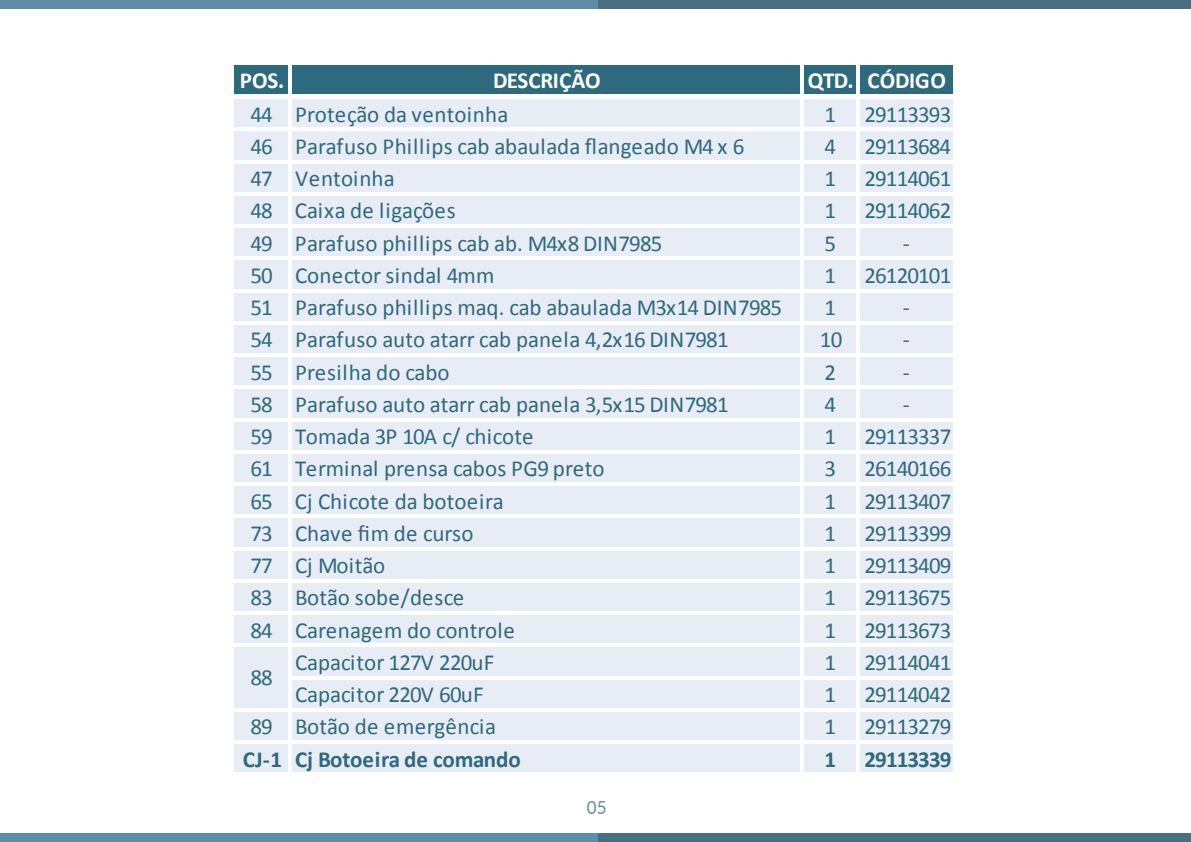
<style>
.page{position:relative;width:1191px;height:842px;background:#fff}
.page>*{position:absolute;margin:0;border:0;box-sizing:border-box;transform-origin:0 0}
.t1{font:23px "Calibri";letter-spacing:-.01em;color:#2e6a7e}
.t2{font:23px "Calibri";letter-spacing:-.04em;color:#2e6a7e}
.t3{font:700 23px "Calibri";letter-spacing:-.005em;color:#fff}
.t4{font:700 23px "Calibri";letter-spacing:-.015em;color:#2e6a7e}
.t5{font:700 23px "Calibri";letter-spacing:-.04em;color:#2e6a7e}
.t6{font:18px "Lato";color:#5e8ea7;scale:.95 1}
</style>
<div class="page">
<div style="left:595px;top:0;width:596px;height:8px;background:#496f82"></div>
<div style="left:0;top:0;width:598px;height:8px;background:#5e8ea7"></div>
<div style="left:595px;top:834px;width:596px;height:8px;background:#496f82"></div>
<div style="left:0;top:834px;width:598px;height:8px;background:#5e8ea7"></div>
<div style="left:234px;top:65px;width:722px;height:32px;background:#2e6a7e"></div>
<div style="left:234px;top:96px;width:722px;height:680px;background:#e8edf5"></div>
<div style="left:232px;top:94px;width:724px;height:5px;background:#fff"></div>
<hr style="left:289px;top:63px;width:3px;height:31px;background:#fff">
<hr style="left:800px;top:63px;width:3px;height:31px;background:#fff">
<hr style="left:857px;top:63px;width:3px;height:31px;background:#fff">
<hr style="left:953px;top:63px;width:3px;height:31px;background:#fff">
<hr style="left:289px;top:99px;width:3px;height:677px;background:#fff">
<hr style="left:800px;top:99px;width:3px;height:677px;background:#fff">
<hr style="left:857px;top:99px;width:3px;height:677px;background:#fff">
<hr style="left:953px;top:99px;width:3px;height:677px;background:#fff">
<hr style="left:234px;top:128px;width:722px;height:3px;background:#fff">
<hr style="left:234px;top:160px;width:722px;height:3px;background:#fff">
<hr style="left:234px;top:192px;width:722px;height:3px;background:#fff">
<hr style="left:234px;top:225px;width:722px;height:3px;background:#fff">
<hr style="left:234px;top:257px;width:722px;height:3px;background:#fff">
<hr style="left:234px;top:289px;width:722px;height:3px;background:#fff">
<hr style="left:234px;top:321px;width:722px;height:3px;background:#fff">
<hr style="left:234px;top:354px;width:722px;height:3px;background:#fff">
<hr style="left:234px;top:386px;width:722px;height:3px;background:#fff">
<hr style="left:234px;top:418px;width:722px;height:3px;background:#fff">
<hr style="left:234px;top:450px;width:722px;height:3px;background:#fff">
<hr style="left:234px;top:483px;width:722px;height:3px;background:#fff">
<hr style="left:234px;top:515px;width:722px;height:3px;background:#fff">
<hr style="left:234px;top:547px;width:722px;height:3px;background:#fff">
<hr style="left:234px;top:579px;width:722px;height:3px;background:#fff">
<hr style="left:234px;top:611px;width:722px;height:4px;background:#fff">
<hr style="left:234px;top:644px;width:722px;height:3px;background:#fff">
<hr style="left:292px;top:676px;width:664px;height:3px;background:#fff">
<hr style="left:234px;top:708px;width:722px;height:3px;background:#fff">
<hr style="left:234px;top:740px;width:722px;height:3px;background:#fff">
<hr style="left:234px;top:773px;width:722px;height:3px;background:#fff">
<p class="t3" style="left:240px;top:66px;width:46px">POS.</p>
<p class="t3" style="left:493px;top:66px;width:109px">DESCRIÇÃO</p>
<p class="t3" style="left:807px;top:66px;width:140px">QTD. CÓDIGO</p>
<p class="t1" style="left:250px;top:100px;width:259px">44 Proteção da ventoinha</p>
<p class="t2" style="left:824px;top:100px;width:128px">1 29113393</p>
<p class="t1" style="left:250px;top:132px;width:495px">46 Parafuso Phillips cab abaulada flangeado M4 x 6</p>
<p class="t2" style="left:824px;top:132px;width:128px">4 29113684</p>
<p class="t1" style="left:250px;top:164px;width:146px">47 Ventoinha</p>
<p class="t2" style="left:824px;top:164px;width:128px">1 29114061</p>
<p class="t1" style="left:250px;top:196px;width:207px">48 Caixa de ligações</p>
<p class="t2" style="left:824px;top:196px;width:128px">1 29114062</p>
<p class="t1" style="left:250px;top:228px;width:413px">49 Parafuso phillips cab ab. M4x8 DIN7985</p>
<p class="t1" style="left:824px;top:228px;width:13px">5</p>
<p class="t1" style="left:902px;top:228px;width:9px">-</p>
<p class="t1" style="left:250px;top:261px;width:245px">50 Conector sindal 4mm</p>
<p class="t2" style="left:824px;top:261px;width:128px">1 26120101</p>
<p class="t1" style="left:250px;top:293px;width:533px">51 Parafuso phillips maq. cab abaulada M3x14 DIN7985</p>
<p class="t1" style="left:824px;top:293px;width:13px">1</p>
<p class="t1" style="left:902px;top:293px;width:9px">-</p>
<p class="t1" style="left:250px;top:325px;width:480px">54 Parafuso auto atarr cab panela 4,2x16 DIN7981</p>
<p class="t1" style="left:820px;top:325px;width:24px">10</p>
<p class="t1" style="left:903px;top:325px;width:9px">-</p>
<p class="t1" style="left:250px;top:357px;width:201px">55 Presilha do cabo</p>
<p class="t1" style="left:824px;top:357px;width:13px">2</p>
<p class="t1" style="left:903px;top:357px;width:9px">-</p>
<p class="t1" style="left:250px;top:390px;width:480px">58 Parafuso auto atarr cab panela 3,5x15 DIN7981</p>
<p class="t1" style="left:824px;top:390px;width:13px">4</p>
<p class="t1" style="left:903px;top:390px;width:9px">-</p>
<p class="t1" style="left:250px;top:422px;width:285px">59 Tomada 3P 10A c/ chicote</p>
<p class="t2" style="left:824px;top:422px;width:128px">1 29113337</p>
<p class="t1" style="left:250px;top:454px;width:356px">61 Terminal prensa cabos PG9 preto</p>
<p class="t2" style="left:824px;top:454px;width:128px">3 26140166</p>
<p class="t1" style="left:250px;top:486px;width:255px">65 Cj Chicote da botoeira</p>
<p class="t2" style="left:824px;top:486px;width:128px">1 29113407</p>
<p class="t1" style="left:250px;top:519px;width:225px">73 Chave fim de curso</p>
<p class="t2" style="left:824px;top:519px;width:128px">1 29113399</p>
<p class="t1" style="left:250px;top:551px;width:136px">77 Cj Moitão</p>
<p class="t2" style="left:824px;top:551px;width:128px">1 29113409</p>
<p class="t1" style="left:250px;top:583px;width:215px">83 Botão sobe/desce</p>
<p class="t2" style="left:824px;top:583px;width:128px">1 29113675</p>
<p class="t1" style="left:250px;top:615px;width:266px">84 Carenagem do controle</p>
<p class="t2" style="left:824px;top:615px;width:128px">1 29113673</p>
<p class="t1" style="left:295px;top:648px;width:201px">Capacitor 127V 220uF</p>
<p class="t2" style="left:824px;top:648px;width:128px">1 29114041</p>
<p class="t1" style="left:295px;top:680px;width:190px">Capacitor 220V 60uF</p>
<p class="t2" style="left:824px;top:680px;width:128px">1 29114042</p>
<p class="t1" style="left:250px;top:712px;width:247px">89 Botão de emergência</p>
<p class="t2" style="left:824px;top:712px;width:128px">1 29113279</p>
<p class="t4" style="left:243px;top:744px;width:279px">CJ-1 Cj Botoeira de comando</p>
<p class="t5" style="left:824px;top:744px;width:128px">1 29113339</p>
<p class="t1" style="left:250px;top:663px;width:24px">88</p>
<p class="t6" style="left:587px;top:795px;width:22px">05</p>
</div>
